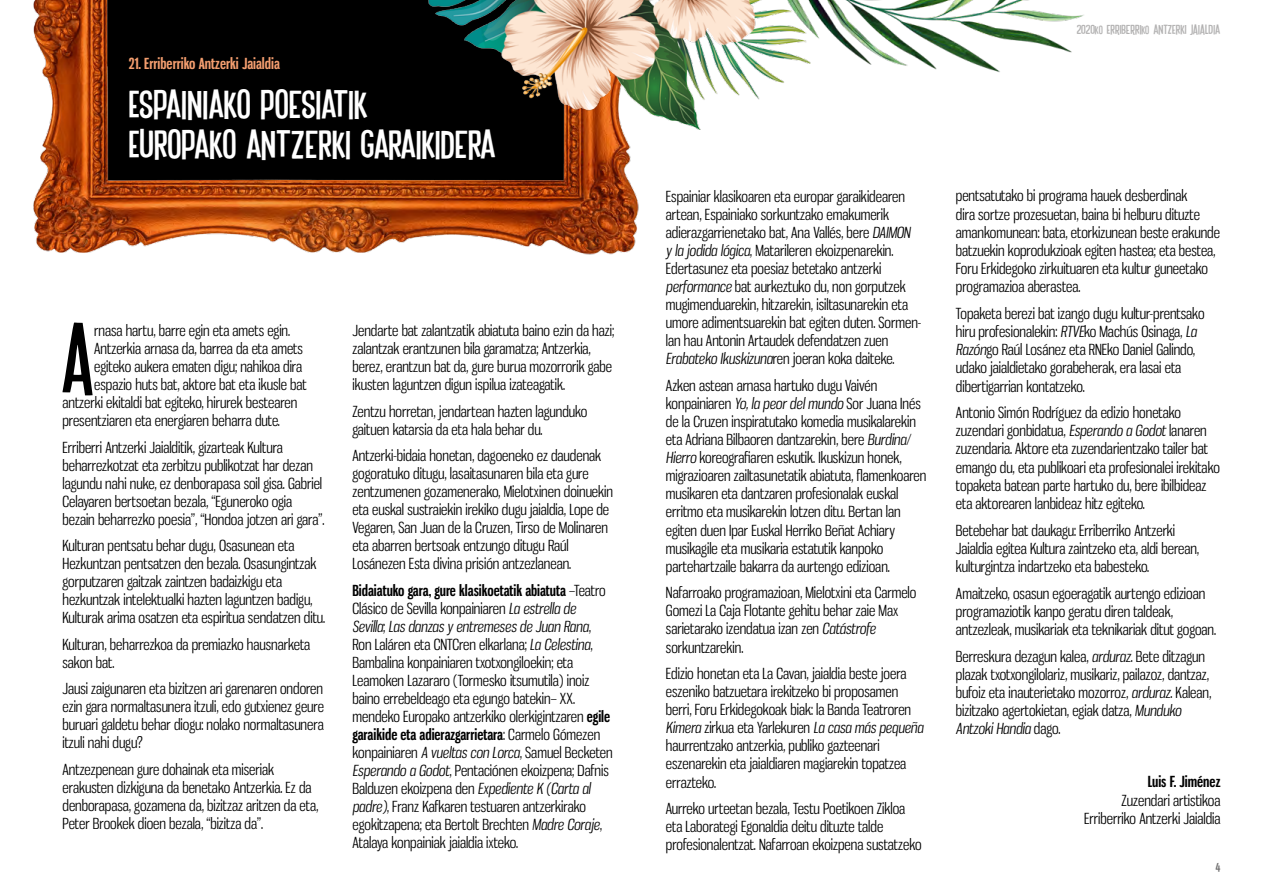
<style>
.page{position:relative;width:1263px;height:893px;background:#fff}
.page>*{position:absolute;margin:0;border:0;box-sizing:border-box;transform-origin:0 0}
.t1{font:83.7px "Enlighten";color:#000}
.t2{font:36px/40px "Enlighten";color:#fff;scale:1.1 1}
.t3{font:15px/18px "Gnuolane Bk";color:#000}
.t4{font:700 15px "Gnuolane Rg";color:#000}
.t5{font:700 15px "Gnuolane Rg";color:#f49e6f}
.t6{font:12px "Enlighten";color:#b3b2b2;scale:1.1 1}
.t7{font:12px "Enlighten";color:#706f6f;scale:1.1 1}
.s1{font-family:"Gnuolane Bk";font-weight:400}
.s2{font-style:italic}
.s3{font-family:"Gnuolane Rg";font-weight:700}
.s4{font-size:10.5px}
</style>
<div class="page">
<img style="left:33px;top:0;width:606px;height:255px">
<img style="left:423px;top:0;width:327px;height:130px">
<img style="left:750px;top:0;width:334px;height:100px">
<p class="t5" style="left:129px;top:54px;width:153px">21. Erriberriko Antzerki Jaialdia</p>
<h2 class="t2" style="left:129px;top:84px;width:335px">ESPAINIAKO POESIATIK<br>EUROPAKO ANTZERKI GARAIKIDERA</h2>
<h1 class="t1" style="left:61px;top:305px;width:35px">A</h1>
<p class="t3" style="left:94px;top:321px;width:197px">rnasa hartu, barre egin eta amets egin.</p>
<p class="t3" style="left:94px;top:339px;width:210px">Antzerkia arnasa da, barrea da eta amets</p>
<p class="t3" style="left:94px;top:357px;width:210px">egiteko aukera ematen digu; nahikoa dira</p>
<p class="t3" style="left:94px;top:375px;width:214px">espazio huts bat, aktore bat eta ikusle bat</p>
<p class="t3" style="left:63px;top:393px;width:236px">antzerki ekitaldi bat egiteko, hirurek bestearen</p>
<p class="t3" style="left:63px;top:411px;width:219px">presentziaren eta energiaren beharra dute.</p>
<p class="t3" style="left:63px;top:438px;width:263px">Erriberri Antzerki Jaialditik, gizarteak Kultura beharrezkotzat eta zerbitzu publikotzat har dezan lagundu nahi nuke, ez denborapasa soil gisa. Gabriel Celayaren bertsoetan bezala, “Eguneroko ogia bezain beharrezko poesia”, “Hondoa jotzen ari gara”.</p>
<p class="t3" style="left:63px;top:536px;width:264px">Kulturan pentsatu behar dugu, Osasunean eta Hezkuntzan pentsatzen den bezala. Osasungintzak gorputzaren gaitzak zaintzen badaizkigu eta hezkuntzak intelektualki hazten laguntzen badigu, Kulturak arima osatzen eta espiritua sendatzen ditu.</p>
<p class="t3" style="left:63px;top:635px;width:249px">Kulturan, beharrezkoa da premiazko hausnarketa sakon bat.</p>
<p class="t3" style="left:63px;top:679px;width:263px;text-align:justify">Jausi zaigunaren eta bizitzen ari garenaren ondoren ezin gara normaltasunera itzuli, edo gutxienez geure buruari galdetu behar diogu: nolako normaltasunera itzuli nahi dugu?</p>
<p class="t3" style="left:63px;top:760px;width:257px">Antzezpenean gure dohainak eta miseriak erakusten dizkiguna da benetako Antzerkia. Ez da denborapasa, gozamena da, bizitzaz aritzen da eta, Peter Brookek dioen bezala, “bizitza da”.</p>
<p class="t3" style="left:352px;top:321px;width:263px">Jendarte bat zalantzatik abiatuta baino ezin da hazi; zalantzak erantzunen bila garamatza; Antzerkia, berez, erantzun bat da, gure burua mozorrorik gabe ikusten laguntzen digun ispilua izateagatik.</p>
<p class="t3" style="left:352px;top:402px;width:236px">Zentzu horretan, jendartean hazten lagunduko gaituen katarsia da eta hala behar du.</p>
<p class="t3" style="left:352px;top:446px;width:262px">Antzerki-bidaia honetan, dagoeneko ez daudenak gogoratuko ditugu, lasaitasunaren bila eta gure zentzumenen gozamenerako, Mielotxinen doinuekin eta euskal sustraiekin irekiko dugu jaialdia, Lope de Vegaren, San Juan de la Cruzen, Tirso de Molinaren eta abarren bertsoak entzungo ditugu Raúl Losánezen Esta divina prisión antzezlanean.</p>
<p class="t4" style="left:352px;top:581px;width:255px">Bidaiatuko gara, gure klasikoetatik abiatuta <span class="s1">–Teatro</span></p>
<p class="t3" style="left:352px;top:599px;width:259px">Clásico de Sevilla konpainiaren <span class="s2">La estrella de Sevilla</span>; <span class="s2">Las danzas y entremeses de Juan Rana</span>, Ron Laláren eta CNTCren elkarlana; <span class="s2">La Celestina</span>, Bambalina konpainiaren txotxongiloekin; eta Leamoken Lazararo (Tormesko itsumutila) inoiz baino errebeldeago eta egungo batekin– XX. mendeko Europako antzerkiko olerkigintzaren <span class="s3">egile</span></p>
<p class="t4" style="left:352px;top:725px;width:249px">garaikide eta adierazgarrietara<span class="s1">: Carmelo Gómezen</span></p>
<p class="t3" style="left:352px;top:743px;width:262px">konpainiaren <span class="s2">A vueltas con Lorca</span>, Samuel Becketen <span class="s2">Esperando a Godot</span>, Pentaciónen ekoizpena; Dafnis Balduzen ekoizpena den <span class="s2">Expediente K (Carta al padre)</span>, Franz Kafkaren testuaren antzerkirako egokitzapena; eta Bertolt Brechten <span class="s2">Madre Coraje</span>, Atalaya konpainiak jaialdia ixteko.</p>
<p class="t6" style="left:1077px;top:22px;width:132px">2020<span class="s4">KO</span> ERRIBERRI<span class="s4">KO</span> ANTZERKI JAIALDIA</p>
<p class="t3" style="left:666px;top:187px;width:257px">Espainiar klasikoaren eta europar garaikidearen artean, Espainiako sorkuntzako emakumerik adierazgarrienetako bat, Ana Vallés, bere <span class="s2">DAIMON<br>y la jodida lógica</span>, Matarileren ekoizpenarekin.<br>Edertasunez eta poesiaz betetako antzerki <span class="s2">performance</span> bat aurkeztuko du, non gorputzek mugimenduarekin, hitzarekin, isiltasunarekin eta umore adimentsuarekin bat egiten duten. Sormen&shy;lan hau Antonin Artaudek defendatzen zuen <span class="s2">Erabateko Ikuskizuna</span>ren joeran koka daiteke.</p>
<p class="t3" style="left:666px;top:376px;width:262px">Azken astean arnasa hartuko dugu Vaivén konpainiaren <span class="s2">Yo, la peor del mundo</span> Sor Juana Inés de la Cruzen inspiratutako komedia musikalarekin eta Adriana Bilbaoren dantzarekin, bere <span class="s2">Burdina/ Hierro</span> koreografiaren eskutik. Ikuskizun honek, migrazioaren zailtasunetatik abiatuta, flamenkoaren musikaren eta dantzaren profesionalak euskal erritmo eta musikarekin lotzen ditu. Bertan lan egiten duen Ipar Euskal Herriko Beñat Achiary musikagile eta musikaria estatutik kanpoko partehartzaile bakarra da aurtengo edizioan.</p>
<p class="t3" style="left:666px;top:584px;width:252px">Nafarroako programazioan, Mielotxini eta Carmelo Gomezi La Caja Flotante gehitu behar zaie Max sarietarako izendatua izan zen <span class="s2">Catástrofe </span>sorkuntzarekin.</p>
<p class="t3" style="left:666px;top:664px;width:259px">Edizio honetan eta La Cavan, jaialdia beste joera eszeniko batzuetara irekitzeko bi proposamen berri, Foru Erkidegokoak biak: la Banda Teatroren <span class="s2">Kimera</span> zirkua eta Yarlekuren <span class="s2">La casa más pequeña </span>haurrentzako antzerkia, publiko gazteenari eszenarekin eta jaialdiaren magiarekin topatzea errazteko.</p>
<p class="t3" style="left:666px;top:799px;width:257px">Aurreko urteetan bezala, Testu Poetikoen Zikloa eta Laborategi Egonaldia deitu dituzte talde profesionalentzat. Nafarroan ekoizpena sustatzeko</p>
<p class="t3" style="left:956px;top:187px;width:266px">pentsatutako bi programa hauek desberdinak<br>dira sortze prozesuetan, baina bi helburu dituzte amankomunean: bata, etorkizunean beste erakunde batzuekin koprodukzioak egiten hastea; eta bestea, Foru Erkidegoko zirkuituaren eta kultur guneetako programazioa aberastea.</p>
<p class="t3" style="left:956px;top:304px;width:250px">Topaketa berezi bat izango dugu kultur-prentsako hiru profesionalekin: <span class="s2">RTVE</span>ko Machús Osinaga, <span class="s2">La Razón</span>go Raúl Losánez eta RNEko Daniel Galindo, udako jaialdietako gorabeherak, era lasai eta dibertigarrian kontatzeko.</p>
<p class="t3" style="left:956px;top:403px;width:265px">Antonio Simón Rodríguez da edizio honetako zuzendari gonbidatua, <span class="s2">Esperando a Godot</span> lanaren zuzendaria. Aktore eta zuzendarientzako tailer bat emango du, eta publikoari eta profesionalei irekitako topaketa batean parte hartuko du, bere ibilbideaz eta aktorearen lanbideaz hitz egiteko.</p>
<p class="t3" style="left:956px;top:521px;width:245px">Betebehar bat daukagu: Erriberriko Antzerki<br>Jaialdia egitea Kultura zaintzeko eta, aldi berean, kulturgintza indartzeko eta babesteko.</p>
<p class="t3" style="left:956px;top:584px;width:262px">Amaitzeko, osasun egoeragatik aurtengo edizioan programaziotik kanpo geratu diren taldeak, antzezleak, musikariak eta teknikariak ditut gogoan.</p>
<p class="t3" style="left:956px;top:647px;width:257px">Berreskura dezagun kalea, <span class="s2">arduraz</span>. Bete ditzagun plazak txotxongilolariz, musikariz, pailazoz, dantzaz, bufoiz eta inauterietako mozorroz, <span class="s2">arduraz</span>. Kalean, bizitzako agertokietan, egiak datza, <span class="s2">Munduko Antzoki Handia</span> dago.</p>
<p class="t4" style="left:1148px;top:773px;width:74px">Luis F. Jiménez</p>
<p class="t3" style="left:1084px;top:791px;width:138px;text-align:right">Zuzendari artistikoa<br>Erriberriko Antzerki Jaialdia</p>
<p class="t7" style="left:1215px;top:860px;width:6px">4</p>
</div>
